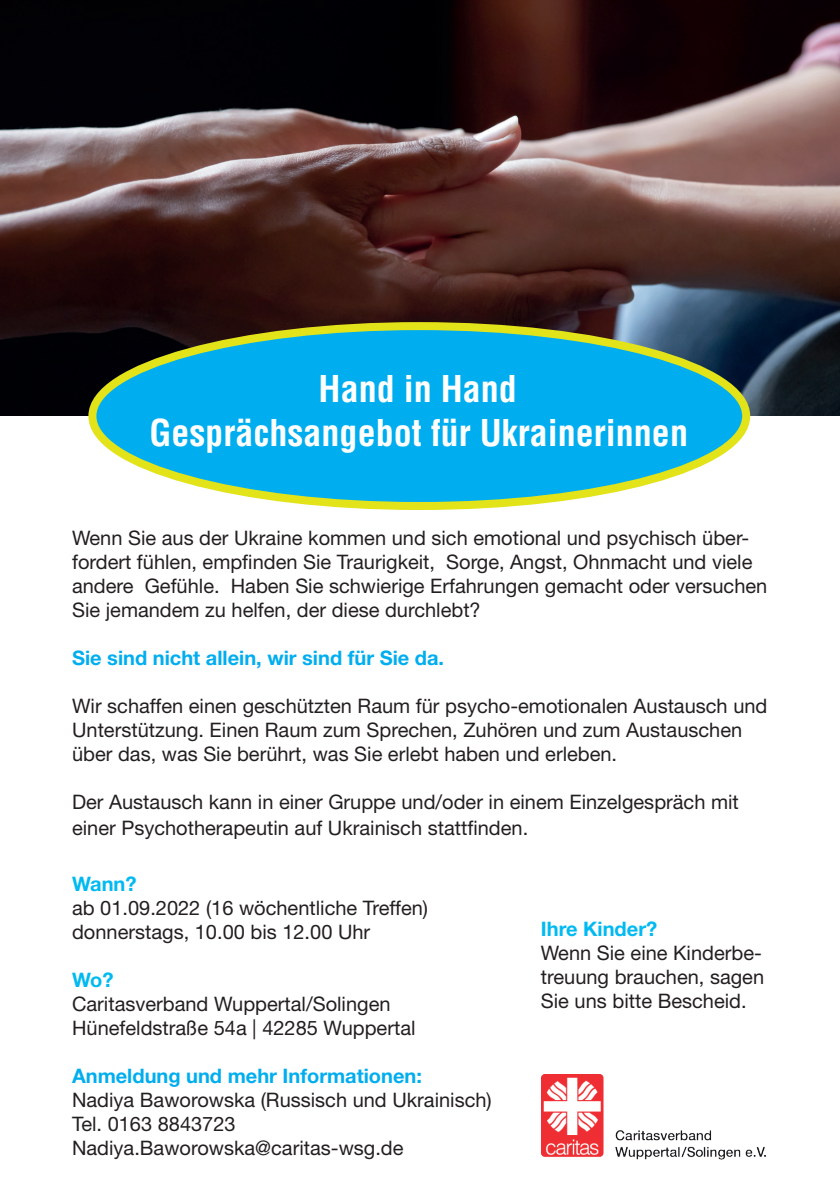
<style>
.page{position:relative;width:840px;height:1191px;background:#fff}
.page>*{position:absolute;margin:0;border:0;box-sizing:border-box;transform-origin:0 0}
.t1{font:700 condensed 36px/43.2px "Helvetica";color:#fff;text-align:center}
.t2{font:20px/24px "Helvetica Neue LT Pro";color:#231f20}
.t3{font:700 20px "Helvetica Neue LT Pro";color:#00aeef}
.t4{font:700 20px "Helvetica Neue LT Pro";color:#00baf1}
</style>
<div class="page">
<img style="left:0;top:0;width:839px;height:415px">
<div style="left:92px;top:326px;width:653px;height:180px;background:#00aeef;border-radius:50%"></div>
<div style="left:88px;top:322px;width:661px;height:188px;border:8px solid #e2e318;border-radius:50%"></div>
<img style="left:541px;top:1074px;width:225px;height:85px">
<h1 class="t1" style="left:149px;top:367px;width:539px">Hand in Hand<br>Gesprächsangebot für Ukrainerinnen</h1>
<p class="t2" style="left:72px;top:525px;width:696px">Wenn Sie aus der Ukraine kommen und sich emotional und psychisch über&shy;fordert fühlen, empfinden Sie Traurigkeit, Sorge, Angst, Ohnmacht und viele andere Gefühle. Haben Sie schwierige Erfahrungen gemacht oder versuchen Sie jemandem zu helfen, der diese durchlebt?</p>
<p class="t3" style="left:72px;top:645px;width:373px">Sie sind nicht allein, wir sind für Sie da.</p>
<p class="t2" style="left:72px;top:693px;width:696px">Wir schaffen einen geschützten Raum für psycho-emotionalen Austausch und<br>Unterstützung. Einen Raum zum Sprechen, Zuhören und zum Austauschen über das, was Sie berührt, was Sie erlebt haben und erleben.</p>
<p class="t2" style="left:72px;top:788px;width:668px;line-height:26.4px">Der Austausch kann in einer Gruppe und/oder in einem Einzelgespräch mit einer Psychotherapeutin auf Ukrainisch stattfinden.</p>
<p class="t4" style="left:72px;top:870px;width:66px">Wann?</p>
<p class="t2" style="left:72px;top:895px;width:357px">ab 01.09.2022 (16 wöchentliche Treffen) donnerstags, 10.00 bis 12.00 Uhr</p>
<p class="t4" style="left:72px;top:966px;width:43px">Wo?</p>
<p class="t2" style="left:72px;top:991px;width:345px">Caritasverband Wuppertal/Solingen<br>Hünefeldstraße 54a | 42285 Wuppertal</p>
<p class="t3" style="left:72px;top:1062px;width:351px">Anmeldung und mehr Informationen:</p>
<p class="t2" style="left:72px;top:1087px;width:421px">Nadiya Baworowska (Russisch und Ukrainisch)<br>Tel. 0163 8843723<br>Nadiya.Baworowska@caritas-wsg.de</p>
<p class="t4" style="left:540px;top:916px;width:118px">Ihre Kinder?</p>
<p class="t2" style="left:540px;top:940px;width:225px;text-align:justify">Wenn Sie eine Kinderbe&shy;treuung brauchen, sagen Sie uns bitte Bescheid.</p>
</div>
